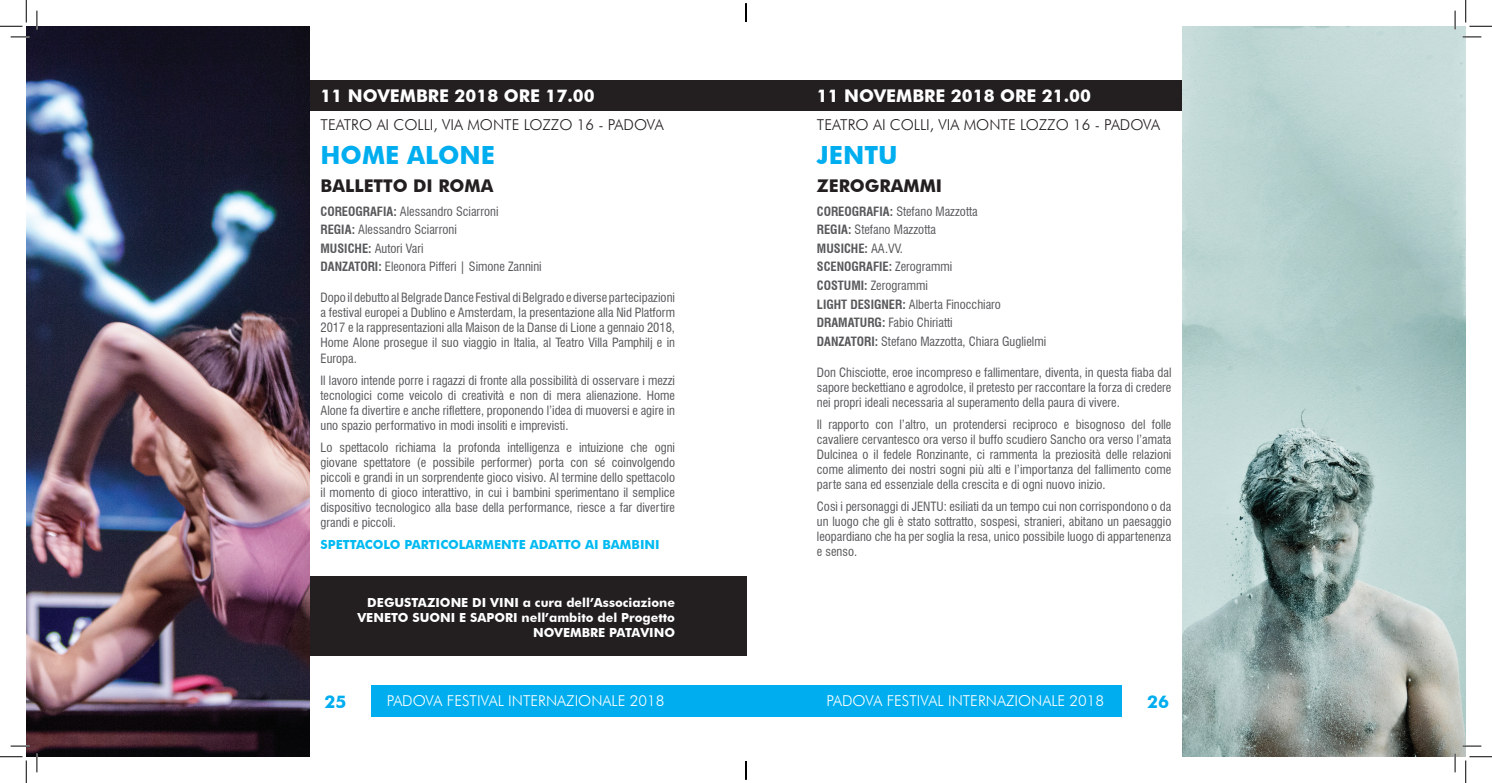
<style>
.page{position:relative;width:1492px;height:783px;background:#fff}
.page>*{position:absolute;margin:0;border:0;box-sizing:border-box;transform-origin:0 0}
.t1{font:700 25px "Futura BT";color:#00aeef}
.t2{font:700 17.5px "Futura BT";color:#fff}
.t3{font:700 17.5px "Futura BT";color:#231f20}
.t4{font:700 17.5px "Futura BT";color:#00aeef}
.t5{font:300 15px "Futura BT";color:#231f20}
.t6{font:300 15px "Futura BT";color:#fff}
.t7{font:condensed 12.5px/15px "Swiss 721 BT";color:#57585a;text-align:justify}
.t8{font:700 12.5px/15px "Futura BT";color:#fff;text-align:right}
.t9{font:700 12.5px "Futura BT";color:#00baf1}
.s1{font-weight:700}
</style>
<div class="page">
<div style="left:371px;top:684px;width:750px;height:32px;background:#00aeef"></div>
<div style="left:26px;top:80px;width:1439px;height:30px;background:#231f20"></div>
<div style="left:295px;top:576px;width:451px;height:79px;background:#231f20"></div>
<img style="left:26px;top:26px;width:284px;height:730px">
<img style="left:1181px;top:26px;width:284px;height:730px">
<svg style="left:11px;top:36px;width:18px;height:2px"></svg>
<svg style="left:1462px;top:36px;width:18px;height:2px"></svg>
<svg style="left:11px;top:745px;width:18px;height:1px"></svg>
<svg style="left:1462px;top:745px;width:18px;height:1px"></svg>
<svg style="left:36px;top:11px;width:2px;height:18px"></svg>
<svg style="left:36px;top:753px;width:2px;height:19px"></svg>
<svg style="left:1453px;top:11px;width:2px;height:18px"></svg>
<svg style="left:1453px;top:753px;width:2px;height:19px"></svg>
<svg style="left:0;top:0;width:27px;height:27px"></svg>
<svg style="left:0;top:756px;width:27px;height:26px"></svg>
<svg style="left:1465px;top:0;width:26px;height:27px"></svg>
<svg style="left:1465px;top:756px;width:26px;height:26px"></svg>
<svg style="left:745px;top:3px;width:1px;height:19px"></svg>
<svg style="left:745px;top:761px;width:1px;height:18px"></svg>
<h2 class="t2" style="left:320px;top:85px;width:275px">11 NOVEMBRE 2018 ORE 17.00</h2>
<p class="t5" style="left:320px;top:116px;width:345px">TEATRO AI COLLI, VIA MONTE LOZZO 16 - PADOVA</p>
<h1 class="t1" style="left:320px;top:140px;width:176px">HOME ALONE</h1>
<h2 class="t3" style="left:320px;top:175px;width:174px">BALLETTO DI ROMA</h2>
<p class="t7" style="left:320px;top:202px;width:223px;line-height:18.5px;text-align:left"><span class="s1">COREOGRAFIA:</span> Alessandro Sciarroni<br><span class="s1">REGIA:</span> Alessandro Sciarroni<br><span class="s1">MUSICHE:</span> Autori Vari<br><span class="s1">DANZATORI:</span> Eleonora Pifferi | Simone Zannini</p>
<p class="t7" style="left:320px;top:290px;width:356px">Dopo il debutto al Belgrade Dance Festival di Belgrado e diverse partecipazioni a festival europei a Dublino e Amsterdam, la presentazione alla Nid Platform 2017 e la rappresentazioni alla Maison de la Danse di Lione a gennaio 2018, Home Alone prosegue il suo viaggio in Italia, al Teatro Villa Pamphilj e in Europa.</p>
<p class="t7" style="left:320px;top:372px;width:356px">Il lavoro intende porre i ragazzi di fronte alla possibilità di osservare i mezzi tecnologici come veicolo di creatività e non di mera alienazione. Home Alone fa divertire e anche riflettere, proponendo l’idea di muoversi e agire in uno spazio performativo in modi insoliti e imprevisti.</p>
<p class="t7" style="left:320px;top:439px;width:356px">Lo spettacolo richiama la profonda intelligenza e intuizione che ogni giovane spettatore (e possibile performer) porta con sé coinvolgendo piccoli e grandi in un sorprendente gioco visivo. Al termine dello spettacolo il momento di gioco interattivo, in cui i bambini sperimentano il semplice dispositivo tecnologico alla base della performance, riesce a far divertire grandi e piccoli.</p>
<p class="t9" style="left:320px;top:536px;width:340px">SPETTACOLO PARTICOLARMENTE ADATTO AI BAMBINI</p>
<p class="t8" style="left:357px;top:595px;width:319px">DEGUSTAZIONE DI VINI a cura dell’Associazione<br>VENETO SUONI E SAPORI nell’ambito del Progetto<br>NOVEMBRE PATAVINO</p>
<h2 class="t2" style="left:816px;top:85px;width:275px">11 NOVEMBRE 2018 ORE 21.00</h2>
<p class="t5" style="left:816px;top:116px;width:345px">TEATRO AI COLLI, VIA MONTE LOZZO 16 - PADOVA</p>
<h1 class="t1" style="left:816px;top:140px;width:82px">JENTU</h1>
<h2 class="t3" style="left:816px;top:175px;width:127px">ZEROGRAMMI</h2>
<p class="t7" style="left:816px;top:202px;width:231px;line-height:18.5px;text-align:left"><span class="s1">COREOGRAFIA:</span> Stefano Mazzotta<br><span class="s1">REGIA:</span> Stefano Mazzotta<br><span class="s1">MUSICHE:</span> AA.VV.<br><span class="s1">SCENOGRAFIE:</span> Zerogrammi<br><span class="s1">COSTUMI:</span> Zerogrammi<br><span class="s1">LIGHT DESIGNER:</span> Alberta Finocchiaro<br><span class="s1">DRAMATURG:</span> Fabio Chiriatti<br><span class="s1">DANZATORI:</span> Stefano Mazzotta, Chiara Guglielmi</p>
<p class="t7" style="left:816px;top:364px;width:356px">Don Chisciotte, eroe incompreso e fallimentare, diventa, in questa fiaba dal sapore beckettiano e agrodolce, il pretesto per raccontare la forza di credere nei propri ideali necessaria al superamento della paura di vivere.</p>
<p class="t7" style="left:816px;top:416px;width:356px">Il rapporto con l’altro, un protendersi reciproco e bisognoso del folle cavaliere cervantesco ora verso il buffo scudiero Sancho ora verso l’amata Dulcinea o il fedele Ronzinante, ci rammenta la preziosità delle relazioni come alimento dei nostri sogni più alti e l’importanza del fallimento come parte sana ed essenziale della crescita e di ogni nuovo inizio.</p>
<p class="t7" style="left:816px;top:499px;width:356px">Così i personaggi di JENTU: esiliati da un tempo cui non corrispondono o da un luogo che gli è stato sottratto, sospesi, stranieri, abitano un paesaggio leopardiano che ha per soglia la resa, unico possibile luogo di appartenenza e senso.</p>
<h2 class="t4" style="left:324px;top:691px;width:23px">25</h2>
<p class="t6" style="left:386px;top:691px;width:279px">PADOVA FESTIVAL INTERNAZIONALE 2018</p>
<p class="t6" style="left:826px;top:691px;width:279px">PADOVA FESTIVAL INTERNAZIONALE 2018</p>
<h2 class="t4" style="left:1147px;top:691px;width:23px">26</h2>
</div>
